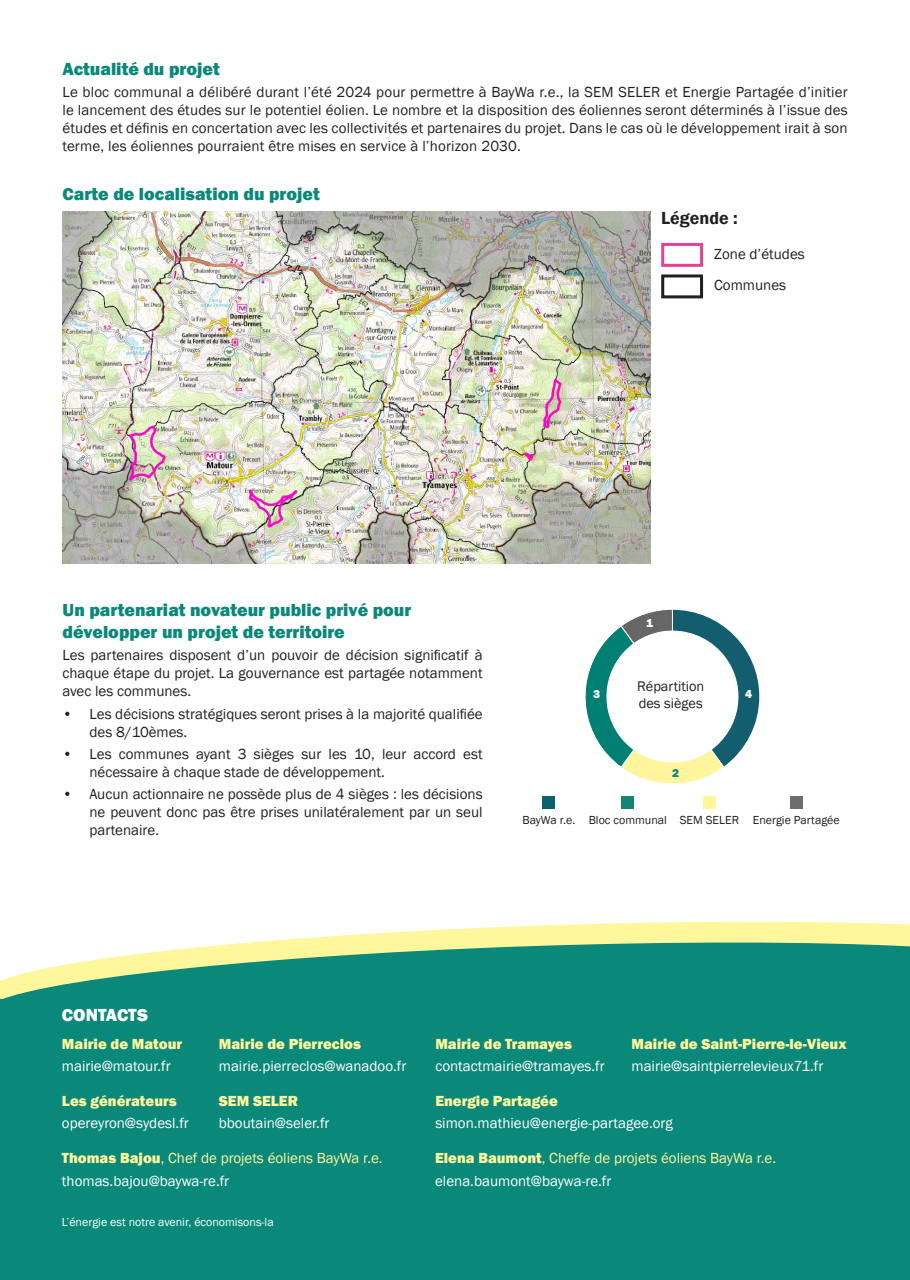
<style>
.page{position:relative;width:910px;height:1280px;background:#fff}
.page>*{position:absolute;margin:0;border:0;box-sizing:border-box;transform-origin:0 0}
.t1{font:800 18px/21.6px "Franklin Gothic";color:#0a887a}
.t2{font:800 18px "Franklin Gothic";color:#fff}
.t3{font:600 18px "Franklin Gothic";color:#231f20}
.t4{font:15px/18px "Franklin Gothic";color:#231f20;text-align:justify}
.t5{font:15px "Franklin Gothic";color:#fff}
.t6{font:800 15px "Franklin Gothic";color:#fff79c}
.t7{font:15px "Franklin Gothic";color:#fff79c}
.t8{font:14.25px/17.1px "Franklin Gothic";color:#231f20}
.t9{font:13.2px/15.8px "Arial";color:#000;text-align:center}
.t10{font:12px "Franklin Gothic";color:#231f20}
.t11{font:12px "Franklin Gothic";color:#fff}
.t12{font:800 11.85px "Franklin Gothic";color:#fff}
.t13{font:800 11.85px "Franklin Gothic";color:#0a887a}
.s1{font-weight:800}
</style>
<div class="page">
<svg style="left:336px;top:921px;width:574px;height:15px;fill:#fff79c"></svg>
<svg style="left:0;top:936px;width:910px;height:63px;background:#58ac8f"></svg>
<div style="left:0;top:999px;width:910px;height:281px;background:#0a887a"></div>
<img style="left:63px;top:212px;width:587px;height:352px">
<div style="left:661px;top:243px;width:42px;height:24px;border:3px solid #e64097"></div>
<div style="left:661px;top:274px;width:42px;height:24px;border:3px solid #231f20"></div>
<svg style="left:585px;top:609px;width:175px;height:175px"></svg>
<div style="left:543px;top:796px;width:12px;height:12px;background:#0e5f6e"></div>
<div style="left:622px;top:796px;width:12px;height:12px;background:#158475"></div>
<div style="left:703px;top:796px;width:13px;height:12px;background:#fff79c"></div>
<div style="left:790px;top:796px;width:12px;height:12px;background:#6b6e6f"></div>
<p class="t1" style="left:63px;top:58px;width:159px">Actualité du projet</p>
<p class="t4" style="left:63px;top:84px;width:787px">Le bloc communal a délibéré durant l’été 2024 pour permettre à BayWa r.e., la SEM SELER et Energie Partagée d’initier le lancement des études sur le potentiel éolien. Le nombre et la disposition des éoliennes seront déterminés à l’issue des études et définis en concertation avec les collectivités et partenaires du projet. Dans le cas où le développement irait à son terme, les éoliennes pourraient être mises en service à l’horizon 2030.</p>
<p class="t1" style="left:63px;top:184px;width:259px">Carte de localisation du projet</p>
<p class="t9" style="left:158px;top:97px;width:399px">Zones d’étude à potentiel éolien<br>Communes de Matour, Saint-Pierre-le-Vieux, Pierreclos et Tramayes</p>
<p class="t3" style="left:661px;top:207px;width:78px">Légende :</p>
<p class="t4" style="left:714px;top:245px;width:92px">Zone d’études</p>
<p class="t4" style="left:714px;top:276px;width:73px">Communes</p>
<p class="t1" style="left:63px;top:599px;width:350px">Un partenariat novateur public privé pour développer un projet de territoire</p>
<p class="t4" style="left:63px;top:647px;width:422px">Les partenaires disposent d’un pouvoir de décision significatif à chaque étape du projet. La gouvernance est partagée notamment avec les communes.</p>
<p class="t4" style="left:90px;top:705px;width:395px;text-indent:-27px">• Les décisions stratégiques seront prises à la majorité qualifiée des 8/10èmes.</p>
<p class="t4" style="left:90px;top:745px;width:395px;text-indent:-27px">• Les communes ayant 3 sièges sur les 10, leur accord est nécessaire à chaque stade de développement.</p>
<p class="t4" style="left:90px;top:785px;width:395px;text-indent:-27px">• Aucun actionnaire ne possède plus de 4 sièges : les décisions ne peuvent donc pas être prises unilatéralement par un seul partenaire.</p>
<p class="t12" style="left:646px;top:616px;width:8px">1</p>
<p class="t8" style="left:637px;top:678px;width:69px">Répartition des sièges</p>
<p class="t12" style="left:593px;top:686px;width:8px">3</p>
<p class="t12" style="left:745px;top:686px;width:8px">4</p>
<p class="t13" style="left:672px;top:765px;width:8px">2</p>
<p class="t10" style="left:523px;top:813px;width:54px">BayWa r.e.</p>
<p class="t10" style="left:589px;top:813px;width:80px">Bloc communal</p>
<p class="t10" style="left:680px;top:813px;width:61px">SEM SELER</p>
<p class="t10" style="left:753px;top:813px;width:88px">Energie Partagée</p>
<p class="t2" style="left:62px;top:1003px;width:87px">CONTACTS</p>
<p class="t6" style="left:62px;top:1034px;width:122px">Mairie de Matour</p>
<p class="t5" style="left:62px;top:1056px;width:110px">mairie@matour.fr</p>
<p class="t6" style="left:62px;top:1091px;width:116px">Les générateurs</p>
<p class="t5" style="left:62px;top:1114px;width:128px">opereyron@sydesl.fr</p>
<p class="t6" style="left:219px;top:1034px;width:144px">Mairie de Pierreclos</p>
<p class="t5" style="left:219px;top:1056px;width:189px">mairie.pierreclos@wanadoo.fr</p>
<p class="t6" style="left:219px;top:1091px;width:81px">SEM SELER</p>
<p class="t5" style="left:219px;top:1114px;width:112px">bboutain@seler.fr</p>
<p class="t7" style="left:62px;top:1149px;width:322px"><span class="s1">Thomas Bajou</span>, Chef de projets éoliens BayWa r.e.</p>
<p class="t5" style="left:62px;top:1171px;width:169px">thomas.bajou@baywa-re.fr</p>
<p class="t11" style="left:62px;top:1214px;width:213px">L’énergie est notre avenir, économisons-la</p>
<p class="t6" style="left:435px;top:1034px;width:138px">Mairie de Tramayes</p>
<p class="t5" style="left:435px;top:1056px;width:171px">contactmairie@tramayes.fr</p>
<p class="t6" style="left:631px;top:1034px;width:217px">Mairie de Saint-Pierre-le-Vieux</p>
<p class="t5" style="left:631px;top:1056px;width:193px">mairie@saintpierrelevieux71.fr</p>
<p class="t6" style="left:435px;top:1091px;width:124px">Energie Partagée</p>
<p class="t5" style="left:435px;top:1114px;width:239px">simon.mathieu@energie-partagee.org</p>
<p class="t7" style="left:435px;top:1149px;width:342px"><span class="s1">Elena Baumont</span>, Cheffe de projets éoliens BayWa r.e.</p>
<p class="t5" style="left:435px;top:1171px;width:178px">elena.baumont@baywa-re.fr</p>
</div>
